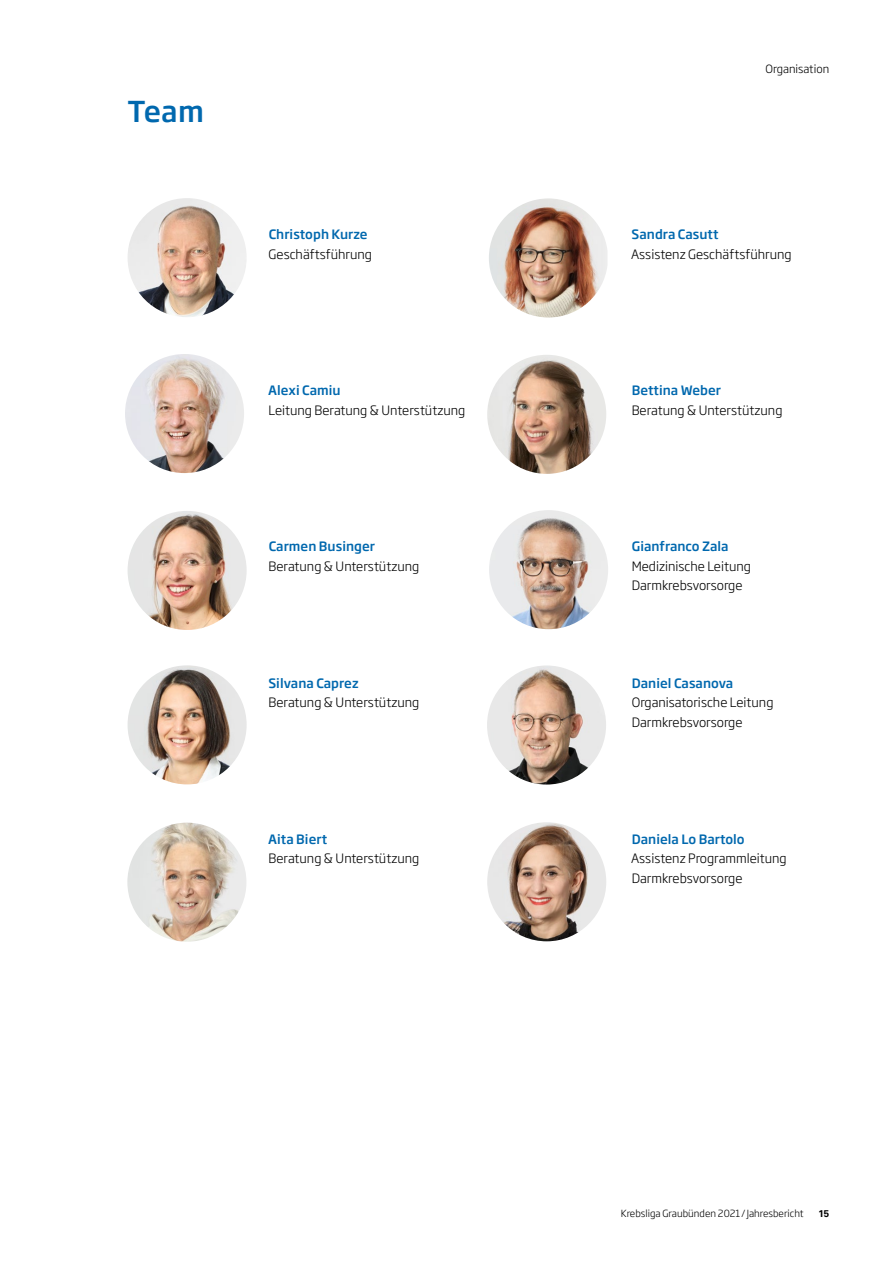
<style>
.page{position:relative;width:893px;height:1263px;background:#fff}
.page>*{position:absolute;margin:0;border:0;box-sizing:border-box;transform-origin:0 0}
.t1{font:500 28.5px "Soho Gothic Pro";color:#0068ae}
.t2{font:300 12.75px/19.5px "Soho Gothic Pro";color:#000}
.t3{font:500 12.75px "Soho Gothic Pro";letter-spacing:.005em;color:#0068ae}
.t4{font:300 11.25px "Soho Gothic Pro";color:#000}
.t5{font:300 9.75px "Soho Gothic Pro";color:#000}
.t6{font:700 9.75px "Univers LT Std";color:#000}
</style>
<div class="page">
<img style="left:489px;top:198px;width:118px;height:119px">
<img style="left:125px;top:354px;width:119px;height:119px;border-radius:60px">
<img style="left:127px;top:823px;width:119px;height:119px;border-radius:60px">
<img style="left:128px;top:511px;width:119px;height:119px;border-radius:60px">
<img style="left:128px;top:665px;width:119px;height:119px;border-radius:60px">
<img style="left:487px;top:355px;width:119px;height:119px;border-radius:60px">
<img style="left:489px;top:510px;width:119px;height:119px;border-radius:60px">
<img style="left:487px;top:665px;width:119px;height:119px;border-radius:60px">
<img style="left:487px;top:822px;width:119px;height:119px;border-radius:60px">
<img style="left:128px;top:198px;width:119px;height:119px;border-radius:60px">
<h1 class="t1" style="left:128px;top:89px;width:78px">Team</h1>
<p class="t3" style="left:269px;top:224px;width:100px">Christoph Kurze</p>
<p class="t2" style="left:269px;top:243px;width:105px">Geschäftsführung</p>
<p class="t3" style="left:268px;top:380px;width:74px">Alexi Camiu</p>
<p class="t2" style="left:269px;top:400px;width:198px">Leitung Beratung &amp; Unterstützung</p>
<p class="t3" style="left:269px;top:536px;width:108px">Carmen Businger</p>
<p class="t2" style="left:269px;top:556px;width:152px">Beratung &amp; Unterstützung</p>
<p class="t3" style="left:268px;top:673px;width:92px">Silvana Caprez</p>
<p class="t2" style="left:269px;top:692px;width:152px">Beratung &amp; Unterstützung</p>
<p class="t3" style="left:268px;top:829px;width:61px">Aita Biert</p>
<p class="t2" style="left:269px;top:848px;width:152px">Beratung &amp; Unterstützung</p>
<p class="t4" style="left:765px;top:60px;width:65px">Organisation</p>
<p class="t3" style="left:631px;top:225px;width:88px">Sandra Casutt</p>
<p class="t2" style="left:631px;top:244px;width:162px">Assistenz Geschäftsführung</p>
<p class="t3" style="left:632px;top:380px;width:91px">Bettina Weber</p>
<p class="t2" style="left:632px;top:400px;width:152px">Beratung &amp; Unterstützung</p>
<p class="t3" style="left:632px;top:537px;width:98px">Gianfranco Zala</p>
<p class="t2" style="left:632px;top:556px;width:121px">Medizinische Leitung<br>Darmkrebsvorsorge</p>
<p class="t3" style="left:632px;top:673px;width:103px">Daniel Casanova</p>
<p class="t2" style="left:632px;top:692px;width:143px">Organisatorische Leitung<br>Darmkrebsvorsorge</p>
<p class="t3" style="left:632px;top:829px;width:114px">Daniela Lo Bartolo</p>
<p class="t2" style="left:631px;top:848px;width:157px">Assistenz Programmleitung<br>Darmkrebsvorsorge</p>
<p class="t5" style="left:621px;top:1206px;width:184px">Krebsliga Graubünden 2021 / Jahresbericht</p>
<p class="t6" style="left:818px;top:1208px;width:12px">15</p>
</div>
